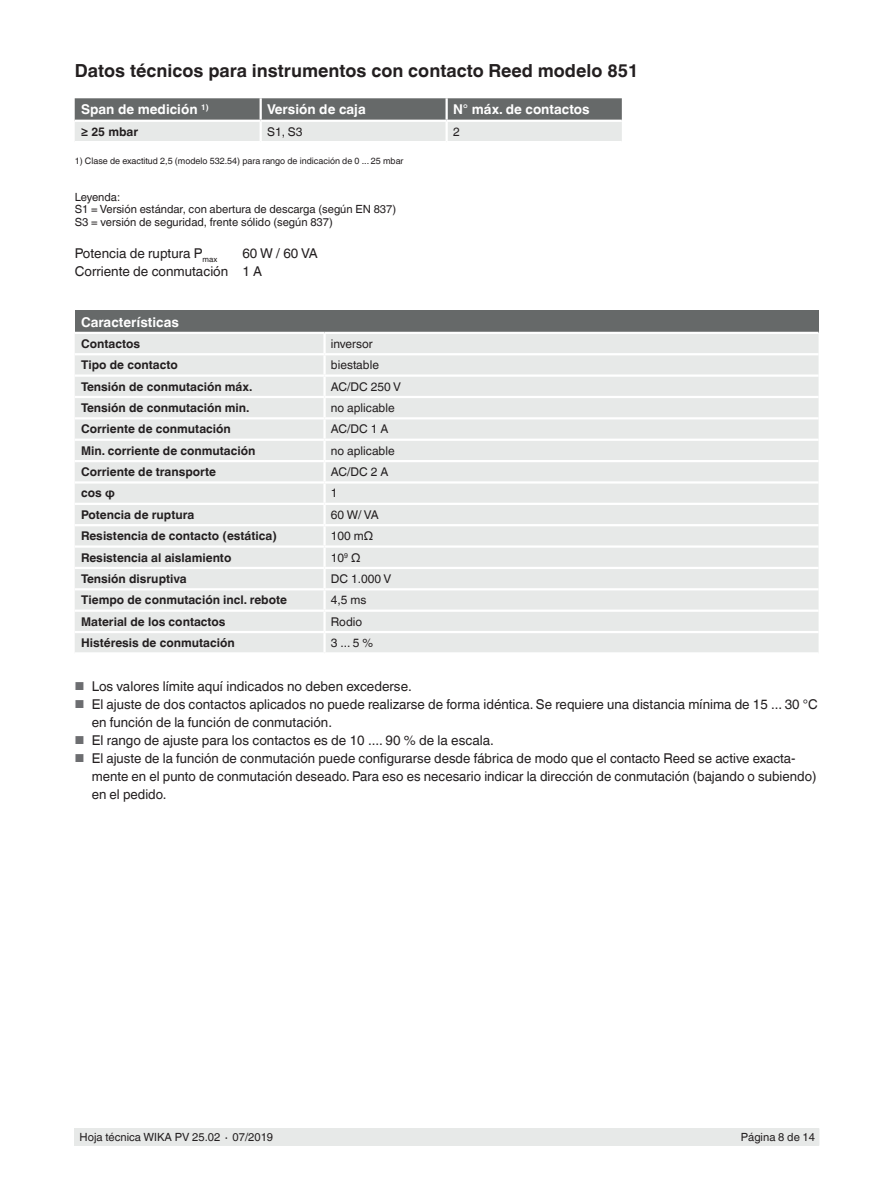
<style>
.page{position:relative;width:893px;height:1188px;background:#fff}
.page>*{position:absolute;margin:0;border:0;box-sizing:border-box;transform-origin:0 0}
.t1{font:700 18px "Helvetica World";color:#231f20}
.t2{font:13.5px/18px "Helvetica World";color:#231f20}
.t3{font:700 13.5px "Helvetica World";color:#fff}
.t4{font:700 12px "Helvetica World";color:#231f20}
.t5{font:12px "Helvetica World";color:#231f20}
.t6{font:11.25px/12.3px "Helvetica World";color:#231f20}
.t7{font:9px "Helvetica World";color:#231f20}
.s1{font-size:11.55px;color:#6c6d70}
</style>
<div class="page">
<div style="left:75px;top:1128px;width:744px;height:17px;background:#e7e9e8"></div>
<svg style="left:75px;top:98px;width:547px;height:43px;background:#a4a7a6"></svg>
<hr style="left:445px;top:122px;width:3px;height:19px;background:#fff">
<hr style="left:75px;top:120px;width:186px;height:2px;background:#fff">
<hr style="left:261px;top:120px;width:186px;height:2px;background:#fff">
<hr style="left:447px;top:120px;width:175px;height:2px;background:#fff">
<div style="left:75px;top:310px;width:744px;height:23px;background:#666969"></div>
<div style="left:75px;top:334px;width:744px;height:318px;background:#e7e9e8"></div>
<hr style="left:323px;top:334px;width:3px;height:19px;background:#fff">
<hr style="left:75px;top:353px;width:250px;height:2px;background:#fff">
<hr style="left:325px;top:353px;width:494px;height:2px;background:#fff">
<hr style="left:323px;top:355px;width:3px;height:19px;background:#fff">
<hr style="left:75px;top:332px;width:250px;height:2px;background:#fff">
<hr style="left:325px;top:332px;width:494px;height:2px;background:#fff">
<hr style="left:75px;top:374px;width:250px;height:3px;background:#fff">
<hr style="left:325px;top:374px;width:494px;height:3px;background:#fff">
<hr style="left:323px;top:377px;width:3px;height:19px;background:#fff">
<hr style="left:75px;top:396px;width:250px;height:2px;background:#fff">
<hr style="left:325px;top:396px;width:494px;height:2px;background:#fff">
<hr style="left:323px;top:398px;width:3px;height:19px;background:#fff">
<hr style="left:75px;top:417px;width:250px;height:2px;background:#fff">
<hr style="left:325px;top:417px;width:494px;height:2px;background:#fff">
<hr style="left:323px;top:419px;width:3px;height:20px;background:#fff">
<hr style="left:75px;top:439px;width:250px;height:2px;background:#fff">
<hr style="left:325px;top:439px;width:494px;height:2px;background:#fff">
<hr style="left:323px;top:441px;width:3px;height:19px;background:#fff">
<hr style="left:75px;top:460px;width:250px;height:2px;background:#fff">
<hr style="left:325px;top:460px;width:494px;height:2px;background:#fff">
<hr style="left:323px;top:462px;width:3px;height:19px;background:#fff">
<hr style="left:75px;top:481px;width:250px;height:3px;background:#fff">
<hr style="left:325px;top:481px;width:494px;height:3px;background:#fff">
<hr style="left:323px;top:484px;width:3px;height:19px;background:#fff">
<hr style="left:75px;top:503px;width:250px;height:2px;background:#fff">
<hr style="left:325px;top:503px;width:494px;height:2px;background:#fff">
<hr style="left:323px;top:505px;width:3px;height:19px;background:#fff">
<hr style="left:75px;top:524px;width:250px;height:2px;background:#fff">
<hr style="left:325px;top:524px;width:494px;height:2px;background:#fff">
<hr style="left:323px;top:526px;width:3px;height:19px;background:#fff">
<hr style="left:75px;top:545px;width:250px;height:3px;background:#fff">
<hr style="left:325px;top:545px;width:494px;height:3px;background:#fff">
<hr style="left:323px;top:548px;width:3px;height:19px;background:#fff">
<hr style="left:75px;top:567px;width:250px;height:2px;background:#fff">
<hr style="left:325px;top:567px;width:494px;height:2px;background:#fff">
<hr style="left:323px;top:569px;width:3px;height:19px;background:#fff">
<hr style="left:75px;top:588px;width:250px;height:2px;background:#fff">
<hr style="left:325px;top:588px;width:494px;height:2px;background:#fff">
<hr style="left:323px;top:590px;width:3px;height:20px;background:#fff">
<hr style="left:75px;top:610px;width:250px;height:2px;background:#fff">
<hr style="left:325px;top:610px;width:494px;height:2px;background:#fff">
<hr style="left:323px;top:612px;width:3px;height:19px;background:#fff">
<hr style="left:75px;top:631px;width:250px;height:2px;background:#fff">
<hr style="left:325px;top:631px;width:494px;height:2px;background:#fff">
<hr style="left:323px;top:633px;width:3px;height:19px;background:#fff">
<h1 class="t1" style="left:75px;top:61px;width:565px">Datos técnicos para instrumentos con contacto Reed modelo 851</h1>
<p class="t3" style="left:81px;top:102px;width:129px">Span de medición <sup>1)</sup></p>
<p class="t3" style="left:267px;top:102px;width:100px">Versión de caja</p>
<p class="t3" style="left:453px;top:102px;width:138px">N° máx. de contactos</p>
<p class="t4" style="left:81px;top:125px;width:59px">≥ 25 mbar</p>
<p class="t5" style="left:267px;top:125px;width:37px">S1, S3</p>
<p class="t5" style="left:453px;top:125px;width:8px">2</p>
<p class="t7" style="left:75px;top:156px;width:330px">1) Clase de exactitud 2,5 (modelo 532.54) para rango de indicación de 0 ... 25 mbar</p>
<p class="t6" style="left:75px;top:191px;width:323px">Leyenda:<br>S1 = Versión estándar, con abertura de descarga (según EN 837)<br>S3 = versión de seguridad, frente sólido (según 837)</p>
<p class="t2" style="left:75px;top:244px;width:144px">Potencia de ruptura P<sub>max</sub></p>
<p class="t2" style="left:75px;top:244px;width:244px;text-indent:168px">60 W / 60 VA<br>Corriente de conmutación 1 A</p>
<p class="t3" style="left:81px;top:314px;width:99px">Características</p>
<p class="t4" style="left:81px;top:337px;width:61px">Contactos</p>
<p class="t5" style="left:331px;top:337px;width:43px">inversor</p>
<p class="t4" style="left:81px;top:358px;width:98px">Tipo de contacto</p>
<p class="t5" style="left:331px;top:358px;width:50px">biestable</p>
<p class="t4" style="left:81px;top:379px;width:173px">Tensión de conmutación máx.</p>
<p class="t5" style="left:331px;top:379px;width:72px">AC/DC 250 V</p>
<p class="t4" style="left:81px;top:401px;width:170px">Tensión de conmutación min.</p>
<p class="t5" style="left:331px;top:401px;width:65px">no aplicable</p>
<p class="t4" style="left:81px;top:422px;width:151px">Corriente de conmutación</p>
<p class="t5" style="left:331px;top:422px;width:59px">AC/DC 1 A</p>
<p class="t4" style="left:81px;top:444px;width:176px">Min. corriente de conmutación</p>
<p class="t5" style="left:331px;top:444px;width:65px">no aplicable</p>
<p class="t4" style="left:81px;top:465px;width:136px">Corriente de transporte</p>
<p class="t5" style="left:331px;top:465px;width:59px">AC/DC 2 A</p>
<p class="t4" style="left:81px;top:486px;width:35px">cos ϕ</p>
<p class="t5" style="left:331px;top:486px;width:8px">1</p>
<p class="t4" style="left:81px;top:508px;width:115px">Potencia de ruptura</p>
<p class="t5" style="left:331px;top:508px;width:49px">60 W/ VA</p>
<p class="t4" style="left:81px;top:529px;width:197px">Resistencia de contacto (estática)</p>
<p class="t5" style="left:331px;top:529px;width:44px">100 mΩ</p>
<p class="t4" style="left:81px;top:550px;width:152px">Resistencia al aislamiento</p>
<p class="t5" style="left:331px;top:550px;width:31px">10<sup>9</sup> Ω</p>
<p class="t4" style="left:81px;top:572px;width:107px">Tensión disruptiva</p>
<p class="t5" style="left:331px;top:572px;width:62px">DC 1.000 V</p>
<p class="t4" style="left:81px;top:593px;width:207px">Tiempo de conmutación incl. rebote</p>
<p class="t5" style="left:331px;top:593px;width:37px">4,5 ms</p>
<p class="t4" style="left:81px;top:615px;width:146px">Material de los contactos</p>
<p class="t5" style="left:331px;top:615px;width:33px">Rodio</p>
<p class="t4" style="left:81px;top:636px;width:155px">Histéresis de conmutación</p>
<p class="t5" style="left:331px;top:636px;width:44px">3 ... 5 %</p>
<p class="t2" style="left:75px;top:677px;width:339px"><span class="s1">■</span> Los valores límite aquí indicados no deben excederse.</p>
<p class="t2" style="left:92px;top:695px;width:728px;text-indent:-17px"><span class="s1">■</span> El ajuste de dos contactos aplicados no puede realizarse de forma idéntica. Se requiere una distancia mínima de 15 ... 30 °C en función de la función de conmutación.</p>
<p class="t2" style="left:75px;top:731px;width:421px"><span class="s1">■</span> El rango de ajuste para los contactos es de 10 .... 90 % de la escala.</p>
<p class="t2" style="left:92px;top:749px;width:726px;text-indent:-17px"><span class="s1">■</span> El ajuste de la función de conmutación puede configurarse desde fábrica de modo que el contacto Reed se active exacta&shy;mente en el punto de conmutación deseado. Para eso es necesario indicar la dirección de conmutación (bajando o subiendo) en el pedido.</p>
<p class="t6" style="left:80px;top:1131px;width:195px">Hoja técnica WIKA PV 25.02 ∙ 07/2019</p>
<p class="t6" style="left:741px;top:1131px;width:76px">Página 8 de 14</p>
</div>
